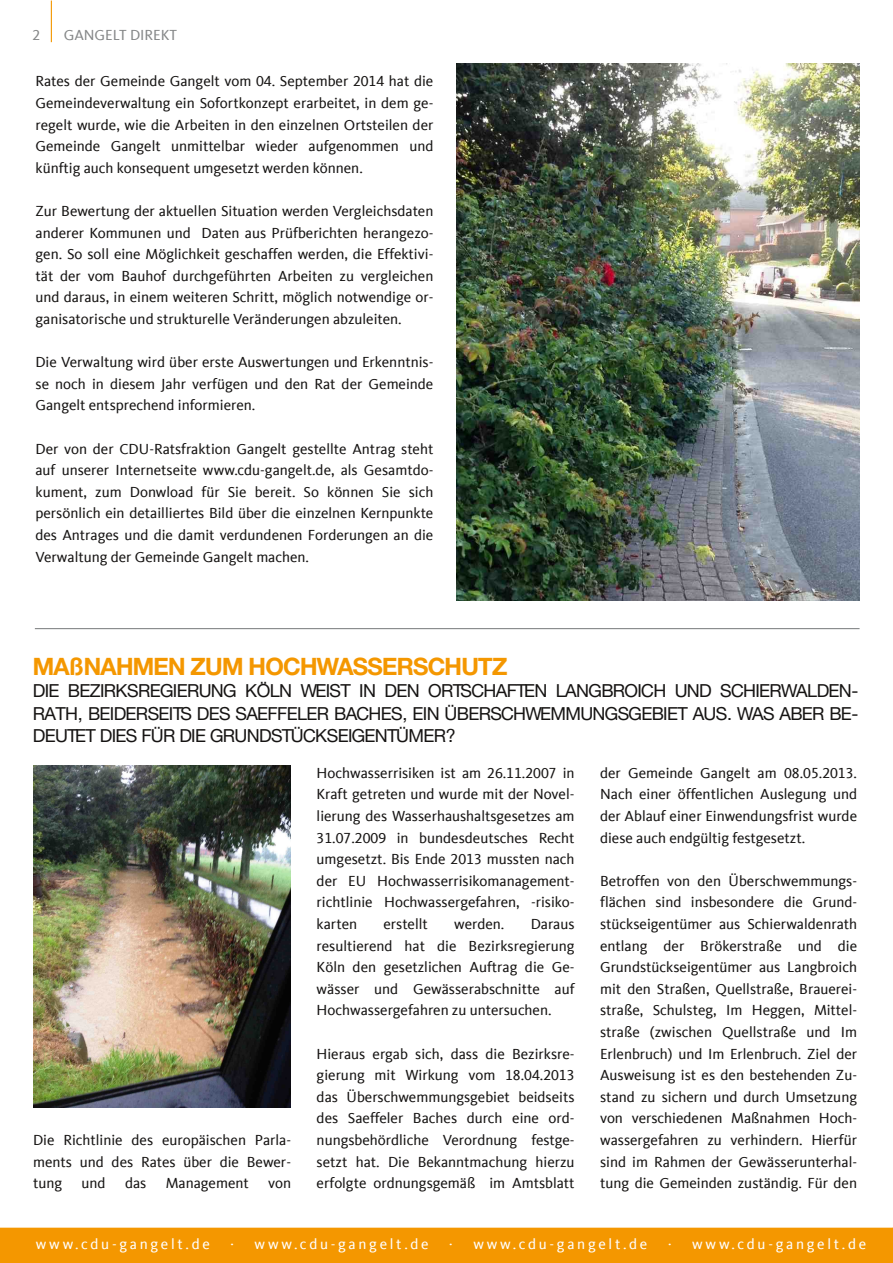
<style>
.page{position:relative;width:893px;height:1263px;background:#fff}
.page>*{position:absolute;margin:0;border:0;box-sizing:border-box;transform-origin:0 0}
.t1{font:700 24px "CDU Helvetica";color:#f49700}
.t2{font:18px/22.5px "CDU Helvetica";color:#161413;text-align:justify}
.t3{font:15px/21.6px "CDU Kievit Tab";color:#161413;text-align:justify}
.t4{font:15px "CDU Kievit Tab";letter-spacing:.18em;color:#fff}
.t5{font:15px "CDU Kievit Tab";color:#858788}
</style>
<div class="page">
<div style="left:0;top:1228px;width:892px;height:34px;background:#f49700"></div>
<div style="left:0;top:1228px;width:893px;height:35px;border:1px solid #f49700"></div>
<svg style="left:892px;top:1228px;width:1px;height:35px"></svg>
<hr style="left:51px;top:1px;width:1px;height:41px;background:#f49700">
<img style="left:456px;top:63px;width:403px;height:537px">
<hr style="left:35px;top:628px;width:824px;height:1px;background:#858788">
<img style="left:34px;top:765px;width:257px;height:343px">
<p class="t5" style="left:33px;top:27px;width:9px">2</p>
<p class="t5" style="left:64px;top:27px;width:115px">GANGELT DIREKT</p>
<p class="t3" style="left:36px;top:71px;width:399px">Rates der Gemeinde Gangelt vom 04. September 2014 hat die Gemeindeverwaltung ein Sofortkonzept erarbeitet, in dem ge&shy;regelt wurde, wie die Arbeiten in den einzelnen Ortsteilen der Gemeinde Gangelt unmittelbar wieder aufgenommen und künftig auch konsequent umgesetzt werden können.</p>
<p class="t3" style="left:36px;top:200px;width:399px">Zur Bewertung der aktuellen Situation werden Vergleichsdaten anderer Kommunen und Daten aus Prüfberichten herangezo&shy;gen. So soll eine Möglichkeit geschaffen werden, die Effektivi&shy;tät der vom Bauhof durchgeführten Arbeiten zu vergleichen und daraus, in einem weiteren Schritt, möglich notwendige or&shy;ganisatorische und strukturelle Veränderungen abzuleiten.</p>
<p class="t3" style="left:36px;top:352px;width:399px">Die Verwaltung wird über erste Auswertungen und Erkenntnis&shy;se noch in diesem Jahr verfügen und den Rat der Gemeinde Gangelt entsprechend informieren.</p>
<p class="t3" style="left:36px;top:438px;width:399px">Der von der CDU-Ratsfraktion Gangelt gestellte Antrag steht auf unserer Internetseite www.cdu-gangelt.de, als Gesamtdo&shy;kument, zum Donwload für Sie bereit. So können Sie sich persönlich ein detailliertes Bild über die einzelnen Kernpunkte des Antrages und die damit verdundenen Forderungen an die Verwaltung der Gemeinde Gangelt machen.</p>
<h1 class="t1" style="left:33px;top:658px;width:475px">MAßNAHMEN ZUM HOCHWASSERSCHUTZ</h1>
<p class="t2" style="left:33px;top:681px;width:827px">DIE BEZIRKSREGIERUNG KÖLN WEIST IN DEN ORTSCHAFTEN LANGBROICH UND SCHIERWALDEN-RATH, BEIDERSEITS DES SAEFFELER BACHES, EIN ÜBERSCHWEMMUNGSGEBIET AUS. WAS ABER BE-DEUTET DIES FÜR DIE GRUNDSTÜCKSEIGENTÜMER?</p>
<p class="t3" style="left:33px;top:1129px;width:259px">Die Richtlinie des europäischen Parla&shy;ments und des Rates über die Bewer&shy;tung</p>
<p class="t3" style="left:82px;top:1172px;width:26px">und</p>
<p class="t3" style="left:125px;top:1172px;width:23px">das</p>
<p class="t3" style="left:166px;top:1172px;width:85px">Management</p>
<p class="t3" style="left:268px;top:1172px;width:24px">von</p>
<p class="t3" style="left:317px;top:762px;width:259px">Hochwasserrisiken ist am 26.11.2007 in Kraft getreten und wurde mit der Novel&shy;lierung des Wasserhaushaltsgesetzes am 31.07.2009 in bundesdeutsches Recht umgesetzt. Bis Ende 2013 mussten nach der EU Hochwasserrisikomanagement&shy;richtlinie Hochwassergefahren, -risiko&shy;karten</p>
<p class="t3" style="left:383px;top:913px;width:46px">erstellt</p>
<p class="t3" style="left:454px;top:913px;width:52px">werden.</p>
<p class="t3" style="left:317px;top:913px;width:259px;text-indent:214px">Daraus resultierend hat die Bezirksregierung Köln den gesetzlichen Auftrag die Ge&shy;wässer und Gewässerabschnitte auf Hochwassergefahren zu untersuchen.</p>
<p class="t3" style="left:317px;top:1043px;width:259px">Hieraus ergab sich, dass die Bezirksre&shy;gierung mit Wirkung vom 18.04.2013 das Überschwemmungsgebiet beidseits des Saeffeler Baches durch eine ord&shy;nungsbehördliche Verordnung festge&shy;setzt hat. Die Bekanntmachung hierzu erfolgte ordnungsgemäß im Amtsblatt</p>
<p class="t3" style="left:600px;top:762px;width:258px">der Gemeinde Gangelt am 08.05.2013.<br>Nach einer öffentlichen Auslegung und der Ablauf einer Einwendungsfrist wurde diese auch endgültig festgesetzt.</p>
<p class="t3" style="left:600px;top:870px;width:258px">Betroffen von den Überschwemmungs&shy;flächen sind insbesondere die Grund&shy;stückseigentümer aus Schierwaldenrath entlang der Brökerstraße und die Grundstückseigentümer aus Langbroich mit den Straßen, Quellstraße, Brauerei&shy;straße, Schulsteg, Im Heggen, Mittel&shy;straße (zwischen Quellstraße und Im Erlenbruch) und Im Erlenbruch. Ziel der Ausweisung ist es den bestehenden Zu&shy;stand zu sichern und durch Umsetzung von verschiedenen Maßnahmen Hoch&shy;wassergefahren zu verhindern. Hierfür sind im Rahmen der Gewässerunterhal&shy;tung die Gemeinden zuständig. Für den</p>
<p class="t4" style="left:36px;top:1235px;width:176px">www.cdu-gangelt.de</p>
<p class="t4" style="left:230px;top:1235px;width:200px">· www.cdu-gangelt.de</p>
<p class="t4" style="left:449px;top:1235px;width:200px">· www.cdu-gangelt.de</p>
<p class="t4" style="left:668px;top:1235px;width:200px">· www.cdu-gangelt.de</p>
</div>
